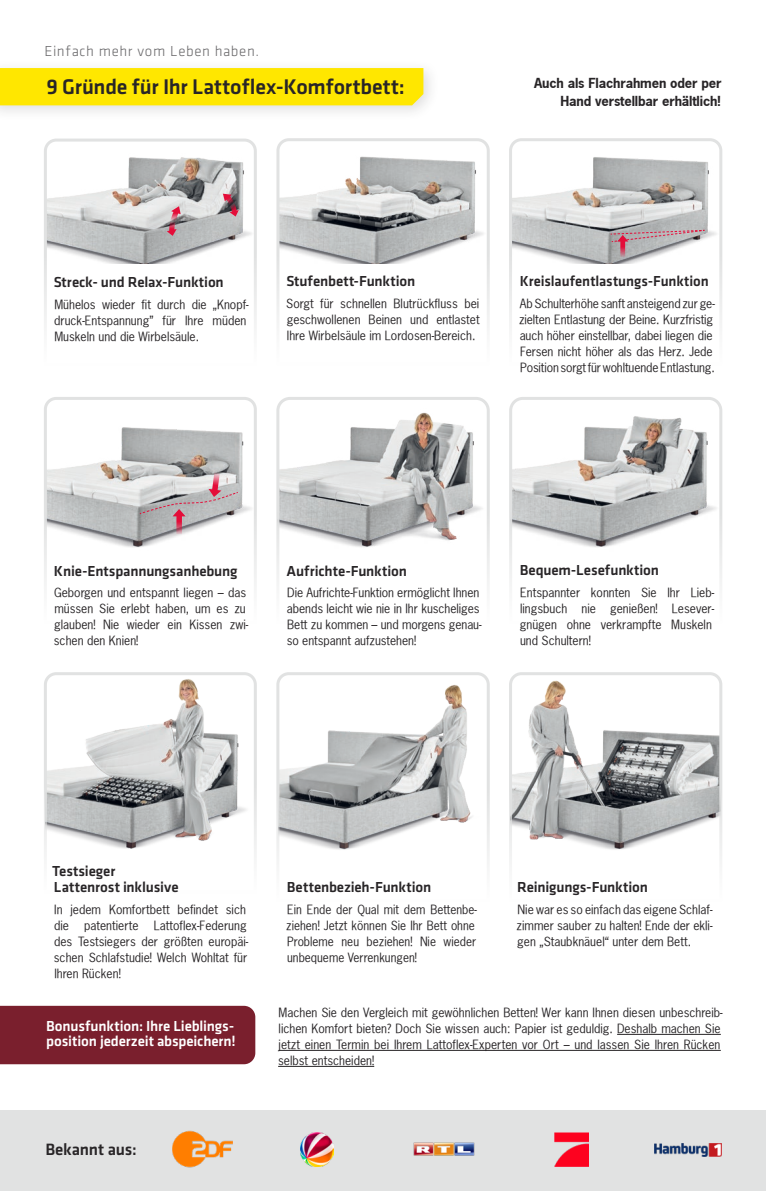
<style>
.page{position:relative;width:766px;height:1191px;background:#fff}
.page>*{position:absolute;margin:0;border:0;box-sizing:border-box;transform-origin:0 0}
.t1{font:500 22px "Klavika Basic";letter-spacing:-.005em;color:#282527}
.t2{font:500 17px "Klavika Basic";letter-spacing:-.01em;color:#282527}
.t3{font:500 15px/15.8px "Klavika Basic";letter-spacing:-.01em;color:#282527}
.t4{font:500 15px/15.8px "Klavika Basic";letter-spacing:-.01em;color:#fff}
.t5{font:300 15px "Klavika Basic";letter-spacing:.04em;color:#6c6b6d}
.t6{font:700 13px/17.6px "News Gothic";letter-spacing:-.01em;color:#282527;text-align:right}
.t7{font:12px/16px "News Gothic";color:#282527}
</style>
<div class="page">
<div style="left:0;top:60px;width:440px;height:62px;background:#282527;opacity:.15"></div>
<div style="left:0;top:68px;width:423px;height:37px;background:#ffe700"></div>
<hr style="left:617px;top:1034px;width:103px;height:1px;background:#282527">
<hr style="left:278px;top:1050px;width:442px;height:1px;background:#282527">
<hr style="left:278px;top:1066px;width:96px;height:1px;background:#282527">
<div style="left:0;top:1005px;width:255px;height:59px;background:#7a1f2d"></div>
<div style="left:0;top:1110px;width:765px;height:81px;background:#e1e2e2"></div>
<img style="left:173px;top:1131px;width:60px;height:36px">
<img style="left:413px;top:1142px;width:62px;height:14px">
<img style="left:300px;top:1133px;width:34px;height:33px">
<img style="left:554px;top:1133px;width:34px;height:33px">
<img style="left:654px;top:1143px;width:67px;height:13px">
<svg style="left:44px;top:138px;width:213px;height:191px"></svg>
<svg style="left:276px;top:138px;width:214px;height:190px"></svg>
<svg style="left:509px;top:397px;width:214px;height:190px"></svg>
<svg style="left:276px;top:397px;width:214px;height:190px"></svg>
<svg style="left:44px;top:397px;width:213px;height:190px"></svg>
<svg style="left:44px;top:672px;width:213px;height:186px"></svg>
<svg style="left:276px;top:672px;width:214px;height:193px"></svg>
<svg style="left:509px;top:672px;width:214px;height:193px"></svg>
<svg style="left:509px;top:138px;width:214px;height:190px"></svg>
<p class="t5" style="left:44px;top:42px;width:216px">Einfach mehr vom Leben haben.</p>
<h1 class="t1" style="left:46px;top:71px;width:360px">9 Gründe für Ihr Lattoflex-Komfortbett:</h1>
<p class="t6" style="left:534px;top:74px;width:189px">Auch als Flachrahmen oder per<br>Hand verstellbar erhältlich!</p>
<p class="t3" style="left:54px;top:274px;width:171px">Streck- und Relax-Funktion</p>
<p class="t7" style="left:54px;top:296px;width:196px">Mühelos wieder fit durch die „Knopf&shy;druck-Entspannung” für Ihre müden<br>Muskeln und die Wirbelsäule.</p>
<p class="t3" style="left:286px;top:273px;width:130px">Stufenbett-Funktion</p>
<p class="t7" style="left:286px;top:295px;width:195px;text-align:justify">Sorgt für schnellen Blutrückfluss bei geschwollenen Beinen und entlastet Ihre Wirbelsäule im Lordosen-Bereich.</p>
<p class="t3" style="left:519px;top:273px;width:190px">Kreislaufentlastungs-Funktion</p>
<p class="t7" style="left:519px;top:295px;width:197px">Ab Schulterhöhe sanft ansteigend zur ge&shy;zielten Entlastung der Beine. Kurzfristig auch höher einstellbar, dabei liegen die Fersen nicht höher als das Herz. Jede Position sorgt für wohltuende Entlastung.</p>
<p class="t3" style="left:54px;top:562px;width:185px">Knie-Entspannungsanhebung</p>
<p class="t7" style="left:54px;top:585px;width:196px">Geborgen und entspannt liegen – das müssen Sie erlebt haben, um es zu glauben! Nie wieder ein Kissen zwi&shy;schen den Knien!</p>
<p class="t3" style="left:286px;top:562px;width:122px">Aufrichte-Funktion</p>
<p class="t7" style="left:287px;top:585px;width:196px">Die Aufrichte-Funktion ermöglicht Ihnen abends leicht wie nie in Ihr kuscheliges Bett zu kommen – und morgens genau&shy;so entspannt aufzustehen!</p>
<p class="t3" style="left:519px;top:562px;width:141px">Bequem-Lesefunktion</p>
<p class="t7" style="left:519px;top:584px;width:196px">Entspannter konnten Sie Ihr Lieb&shy;lingsbuch nie genießen! Lesever&shy;gnügen ohne verkrampfte Muskeln und Schultern!</p>
<p class="t3" style="left:52px;top:862px;width:128px">Testsieger<br>Lattenrost inklusive</p>
<p class="t7" style="left:54px;top:901px;width:193px">In jedem Komfortbett befindet sich die</p>
<p class="t7" style="left:54px;top:917px;width:196px;text-indent:100px">Lattoflex-Federung des Testsiegers der größten europäi&shy;schen Schlafstudie! Welch Wohltat für<br>Ihren Rücken!</p>
<p class="t7" style="left:84px;top:917px;width:56px">patentierte</p>
<p class="t3" style="left:287px;top:878px;width:146px">Bettenbezieh-Funktion</p>
<p class="t7" style="left:286px;top:901px;width:192px">Ein Ende der Qual mit dem Bettenbe&shy;ziehen! Jetzt können Sie Ihr Bett ohne Probleme neu beziehen! Nie wieder unbequeme Verrenkungen!</p>
<p class="t3" style="left:517px;top:878px;width:132px">Reinigungs-Funktion</p>
<p class="t7" style="left:516px;top:901px;width:197px;text-align:justify">Nie war es so einfach das eigene Schlaf&shy;zimmer sauber zu halten! Ende der ekli&shy;gen „Staubknäuel“ unter dem Bett.</p>
<p class="t4" style="left:46px;top:1017px;width:191px">Bonusfunktion: Ihre Lieblings&shy;position jederzeit abspeichern!</p>
<h2 class="t2" style="left:45px;top:1137px;width:93px">Bekannt aus:</h2>
<p class="t7" style="left:278px;top:1004px;width:446px">Machen Sie den Vergleich mit gewöhnlichen Betten! Wer kann Ihnen diesen unbeschreib&shy;lichen Komfort bieten? Doch Sie wissen auch: Papier ist geduldig. Deshalb machen Sie jetzt einen Termin bei Ihrem Lattoflex‐Experten vor Ort – und lassen Sie Ihren Rücken selbst entscheiden!</p>
</div>
